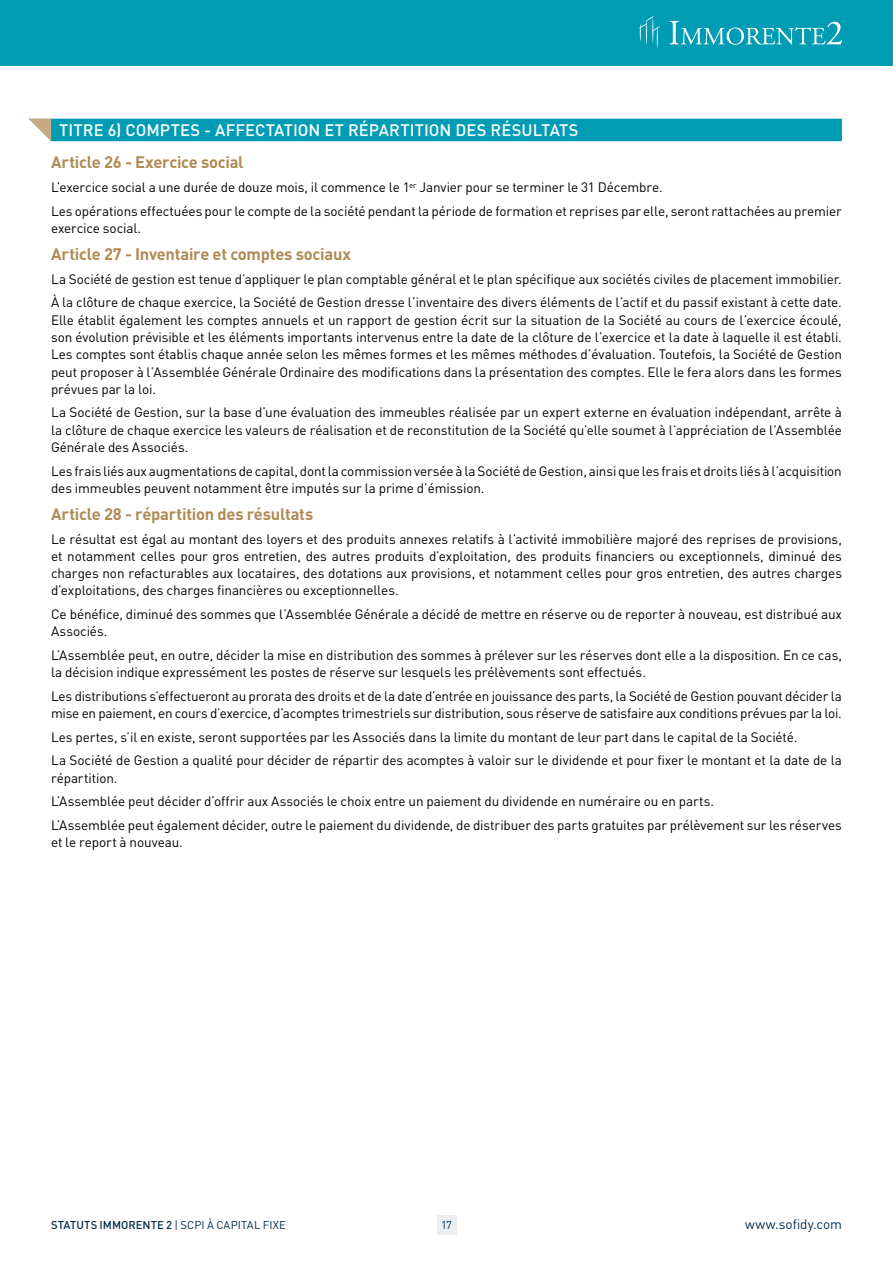
<style>
.page{position:relative;width:893px;height:1263px;background:#fff}
.page>*{position:absolute;margin:0;border:0;box-sizing:border-box;transform-origin:0 0}
.t1{font:700 16.5px "DIN";letter-spacing:-.015em;color:#b08a54}
.t2{font:500 16.5px "DIN";letter-spacing:.005em;color:#fff}
.t3{font:13.5px/17.2px "DIN";letter-spacing:-.01em;color:#000}
.t4{font:13.5px "DIN";color:#002d4a}
.t5{font:500 11.25px "DIN";color:#002d4a}
.t6{font:11.25px "DIN";color:#002d4a}
.s1{font-weight:400}
</style>
<div class="page">
<div style="left:0;top:0;width:893px;height:66px;background:#009cb4"></div>
<svg style="left:670px;top:21px;width:172px;height:24px"></svg>
<svg style="left:639px;top:16px;width:21px;height:32px"></svg>
<div style="left:51px;top:119px;width:791px;height:22px;background:#009cb4"></div>
<svg style="left:29px;top:119px;width:22px;height:22px"></svg>
<div style="left:437px;top:1216px;width:19px;height:19px;background:#ededed"></div>
<p class="t2" style="left:59px;top:119px;width:521px">TITRE 6) COMPTES - AFFECTATION ET RÉPARTITION DES RÉSULTATS</p>
<p class="t1" style="left:51px;top:152px;width:194px">Article 26 - Exercice social</p>
<p class="t3" style="left:51px;top:175px;width:792px;line-height:23.7px">L’exercice social a une durée de douze mois, il commence le 1<sup>er</sup> Janvier pour se terminer le 31 Décembre.<br>Les opérations effectuées pour le compte de la société pendant la période de formation et reprises par elle, seront rattachées au premier</p>
<p class="t3" style="left:51px;top:219px;width:89px">exercice social.</p>
<p class="t1" style="left:51px;top:243px;width:301px">Article 27 - Inventaire et comptes sociaux</p>
<p class="t3" style="left:51px;top:267px;width:790px;line-height:23.7px">La Société de gestion est tenue d’appliquer le plan comptable général et le plan spécifique aux sociétés civiles de placement immobilier.<br>À la clôture de chaque exercice, la Société de Gestion dresse l’inventaire des divers éléments de l’actif et du passif existant à cette date.</p>
<p class="t3" style="left:51px;top:311px;width:792px">Elle établit également les comptes annuels et un rapport de gestion écrit sur la situation de la Société au cours de l’exercice écoulé, son évolution prévisible et les éléments importants intervenus entre la date de la clôture de l’exercice et la date à laquelle il est établi.<br>Les comptes sont établis chaque année selon les mêmes formes et les mêmes méthodes d’évaluation. Toutefois, la Société de Gestion peut proposer à l’Assemblée Générale Ordinaire des modifications dans la présentation des comptes. Elle le fera alors dans les formes prévues par la loi.</p>
<p class="t3" style="left:51px;top:404px;width:792px;text-align:justify">La Société de Gestion, sur la base d’une évaluation des immeubles réalisée par un expert externe en évaluation indépendant, arrête à la clôture de chaque exercice les valeurs de réalisation et de reconstitution de la Société qu’elle soumet à l’appréciation de l’Assemblée Générale des Associés.</p>
<p class="t3" style="left:51px;top:462px;width:792px">Les frais liés aux augmentations de capital, dont la commission versée à la Société de Gestion, ainsi que les frais et droits liés à l’acquisition des immeubles peuvent notamment être imputés sur la prime d’émission.</p>
<p class="t1" style="left:51px;top:503px;width:264px">Article 28 - répartition des résultats</p>
<p class="t3" style="left:51px;top:530px;width:792px;text-align:justify">Le résultat est égal au montant des loyers et des produits annexes relatifs à l’activité immobilière majoré des reprises de provisions, et notamment celles pour gros entretien, des autres produits d’exploitation, des produits financiers ou exceptionnels, diminué des charges non refacturables aux locataires, des dotations aux provisions, et notamment celles pour gros entretien, des autres charges d’exploitations, des charges financières ou exceptionnelles.</p>
<p class="t3" style="left:51px;top:605px;width:792px">Ce bénéfice, diminué des sommes que l’Assemblée Générale a décidé de mettre en réserve ou de reporter à nouveau, est distribué aux<br>Associés.</p>
<p class="t3" style="left:51px;top:646px;width:792px">L’Assemblée peut, en outre, décider la mise en distribution des sommes à prélever sur les réserves dont elle a la disposition. En ce cas, la décision indique expressément les postes de réserve sur lesquels les prélèvements sont effectués.</p>
<p class="t3" style="left:51px;top:687px;width:792px">Les distributions s’effectueront au prorata des droits et de la date d’entrée en jouissance des parts, la Société de Gestion pouvant décider la mise en paiement, en cours d’exercice, d’acomptes trimestriels sur distribution, sous réserve de satisfaire aux conditions prévues par la loi.</p>
<p class="t3" style="left:51px;top:725px;width:792px;line-height:23.7px">Les pertes, s’il en existe, seront supportées par les Associés dans la limite du montant de leur part dans le capital de la Société.<br>La Société de Gestion a qualité pour décider de répartir des acomptes à valoir sur le dividende et pour fixer le montant et la date de la</p>
<p class="t3" style="left:51px;top:766px;width:792px;line-height:23.7px">répartition.<br>L’Assemblée peut décider d’offrir aux Associés le choix entre un paiement du dividende en numéraire ou en parts.<br>L’Assemblée peut également décider, outre le paiement du dividende, de distribuer des parts gratuites par prélèvement sur les réserves</p>
<p class="t3" style="left:51px;top:833px;width:131px">et le report à nouveau.</p>
<p class="t5" style="left:51px;top:1218px;width:237px">STATUTS IMMORENTE 2 <span class="s1">| SCPI À CAPITAL FIXE</span></p>
<p class="t4" style="left:745px;top:1216px;width:98px">www.sofidy.com</p>
<p class="t6" style="left:441px;top:1218px;width:12px">17</p>
</div>
